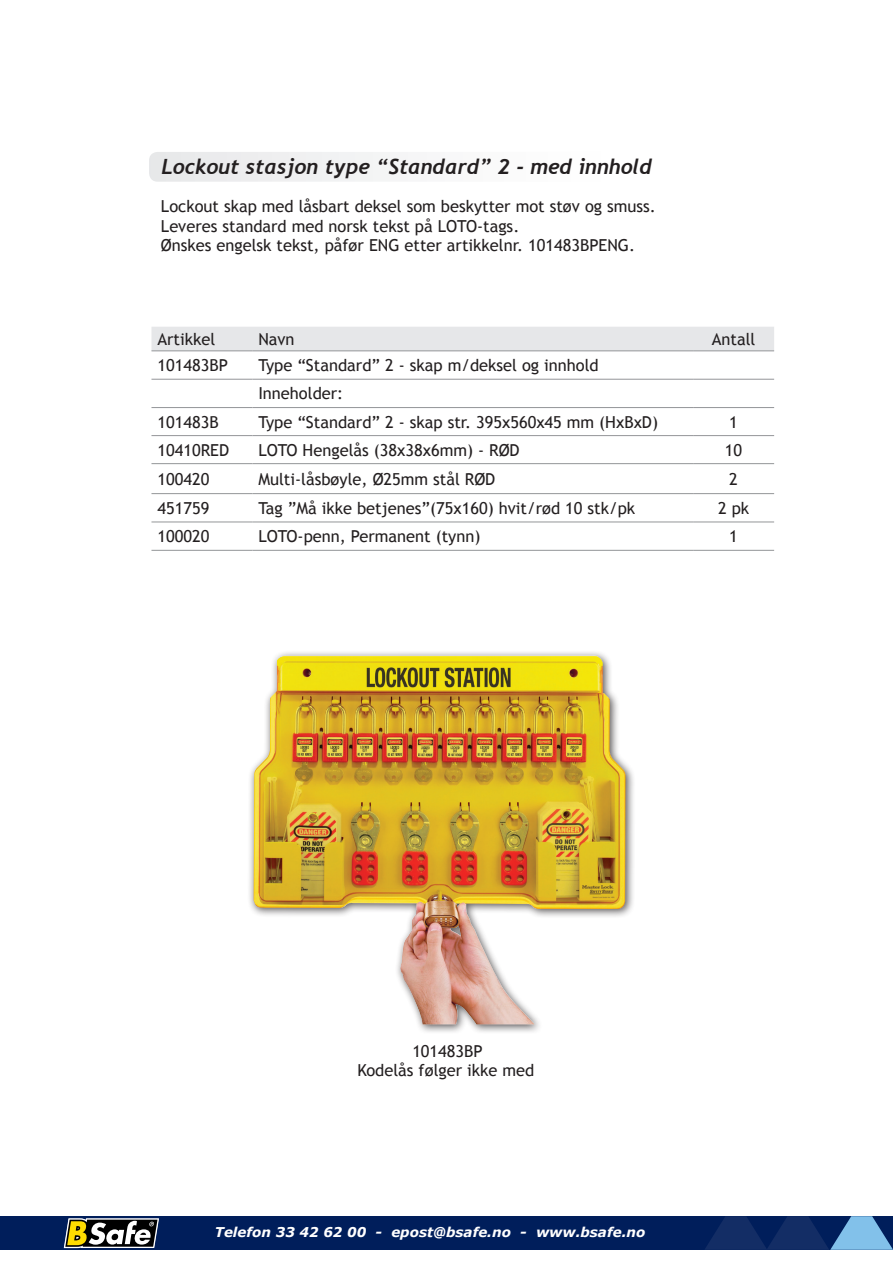
<style>
.page{position:relative;width:893px;height:1263px;background:#fff}
.page>*{position:absolute;margin:0;border:0;box-sizing:border-box;transform-origin:0 0}
.t1{font:italic 700 21px "Trebuchet";color:#231f20}
.t2{font:16.5px "Trebuchet MS";color:#231f20}
.t3{font:italic 700 13.5px "Verdana";color:#fff}
</style>
<div class="page">
<div style="left:0;top:1216px;width:893px;height:34px;background:#001e5b"></div>
<svg style="left:705px;top:1216px;width:188px;height:34px"></svg>
<svg style="left:64px;top:1218px;width:95px;height:30px;background:#7a7861"></svg>
<div style="left:151px;top:327px;width:623px;height:24px;background:#e6e7e9"></div>
<hr style="left:151px;top:351px;width:101px;height:1px;background:#939598">
<hr style="left:252px;top:351px;width:441px;height:1px;background:#939598">
<hr style="left:693px;top:351px;width:81px;height:1px;background:#939598">
<hr style="left:151px;top:379px;width:101px;height:1px;background:#939598">
<hr style="left:252px;top:379px;width:441px;height:1px;background:#939598">
<hr style="left:693px;top:379px;width:81px;height:1px;background:#939598">
<hr style="left:151px;top:407px;width:101px;height:1px;background:#939598">
<hr style="left:252px;top:407px;width:441px;height:1px;background:#939598">
<hr style="left:693px;top:407px;width:81px;height:1px;background:#939598">
<hr style="left:151px;top:435px;width:101px;height:1px;background:#939598">
<hr style="left:252px;top:435px;width:441px;height:1px;background:#939598">
<hr style="left:693px;top:435px;width:81px;height:1px;background:#939598">
<hr style="left:151px;top:463px;width:101px;height:1px;background:#939598">
<hr style="left:252px;top:463px;width:441px;height:1px;background:#939598">
<hr style="left:693px;top:463px;width:81px;height:1px;background:#939598">
<hr style="left:151px;top:493px;width:101px;height:1px;background:#939598">
<hr style="left:252px;top:493px;width:441px;height:1px;background:#939598">
<hr style="left:693px;top:493px;width:81px;height:1px;background:#939598">
<hr style="left:151px;top:522px;width:101px;height:1px;background:#939598">
<hr style="left:252px;top:522px;width:441px;height:1px;background:#939598">
<hr style="left:693px;top:522px;width:81px;height:1px;background:#939598">
<hr style="left:151px;top:550px;width:101px;height:1px;background:#939598">
<hr style="left:252px;top:550px;width:441px;height:1px;background:#939598">
<hr style="left:693px;top:550px;width:81px;height:1px;background:#939598">
<div style="left:149px;top:152px;width:241px;height:30px;background:#efeff0"></div>
<div style="left:247px;top:649px;width:388px;height:385px;background:#231f20;opacity:.75"></div>
<img style="left:254px;top:655px;width:372px;height:369px">
<p class="t1" style="left:162px;top:153px;width:492px">Lockout stasjon type “Standard” 2 - med innhold</p>
<p class="t2" style="left:161px;top:196px;width:496px">Lockout skap med låsbart deksel som beskytter mot støv og smuss.</p>
<p class="t2" style="left:161px;top:216px;width:360px">Leveres standard med norsk tekst på LOTO-tags.</p>
<p class="t2" style="left:161px;top:236px;width:476px">Ønskes engelsk tekst, påfør ENG etter artikkelnr. 101483BPENG.</p>
<p class="t2" style="left:157px;top:329px;width:59px">Artikkel</p>
<p class="t2" style="left:258px;top:329px;width:38px">Navn</p>
<p class="t2" style="left:712px;top:329px;width:45px">Antall</p>
<p class="t2" style="left:157px;top:356px;width:72px">101483BP</p>
<p class="t2" style="left:258px;top:356px;width:342px">Type “Standard” 2 - skap m/deksel og innhold</p>
<p class="t2" style="left:258px;top:384px;width:86px">Inneholder:</p>
<p class="t2" style="left:157px;top:412px;width:63px">101483B</p>
<p class="t2" style="left:258px;top:412px;width:401px">Type “Standard” 2 - skap str. 395x560x45 mm (HxBxD)</p>
<p class="t2" style="left:729px;top:412px;width:10px">1</p>
<p class="t2" style="left:157px;top:440px;width:73px">10410RED</p>
<p class="t2" style="left:258px;top:440px;width:263px">LOTO Hengelås (38x38x6mm) - RØD</p>
<p class="t2" style="left:725px;top:440px;width:19px">10</p>
<p class="t2" style="left:157px;top:469px;width:53px">100420</p>
<p class="t2" style="left:258px;top:469px;width:239px">Multi-låsbøyle, Ø25mm stål RØD</p>
<p class="t2" style="left:729px;top:469px;width:10px">2</p>
<p class="t2" style="left:157px;top:498px;width:53px">451759</p>
<p class="t2" style="left:258px;top:498px;width:378px">Tag ”Må ikke betjenes”(75x160) hvit/rød 10 stk/pk</p>
<p class="t2" style="left:718px;top:498px;width:33px">2 pk</p>
<p class="t2" style="left:157px;top:527px;width:53px">100020</p>
<p class="t2" style="left:258px;top:527px;width:224px">LOTO-penn, Permanent (tynn)</p>
<p class="t2" style="left:729px;top:527px;width:10px">1</p>
<p class="t2" style="left:412px;top:1041px;width:72px">101483BP</p>
<p class="t2" style="left:357px;top:1061px;width:179px">Kodelås følger ikke med</p>
<p class="t3" style="left:215px;top:1223px;width:432px">Telefon 33 42 62 00 - epost@bsafe.no - www.bsafe.no</p>
</div>
